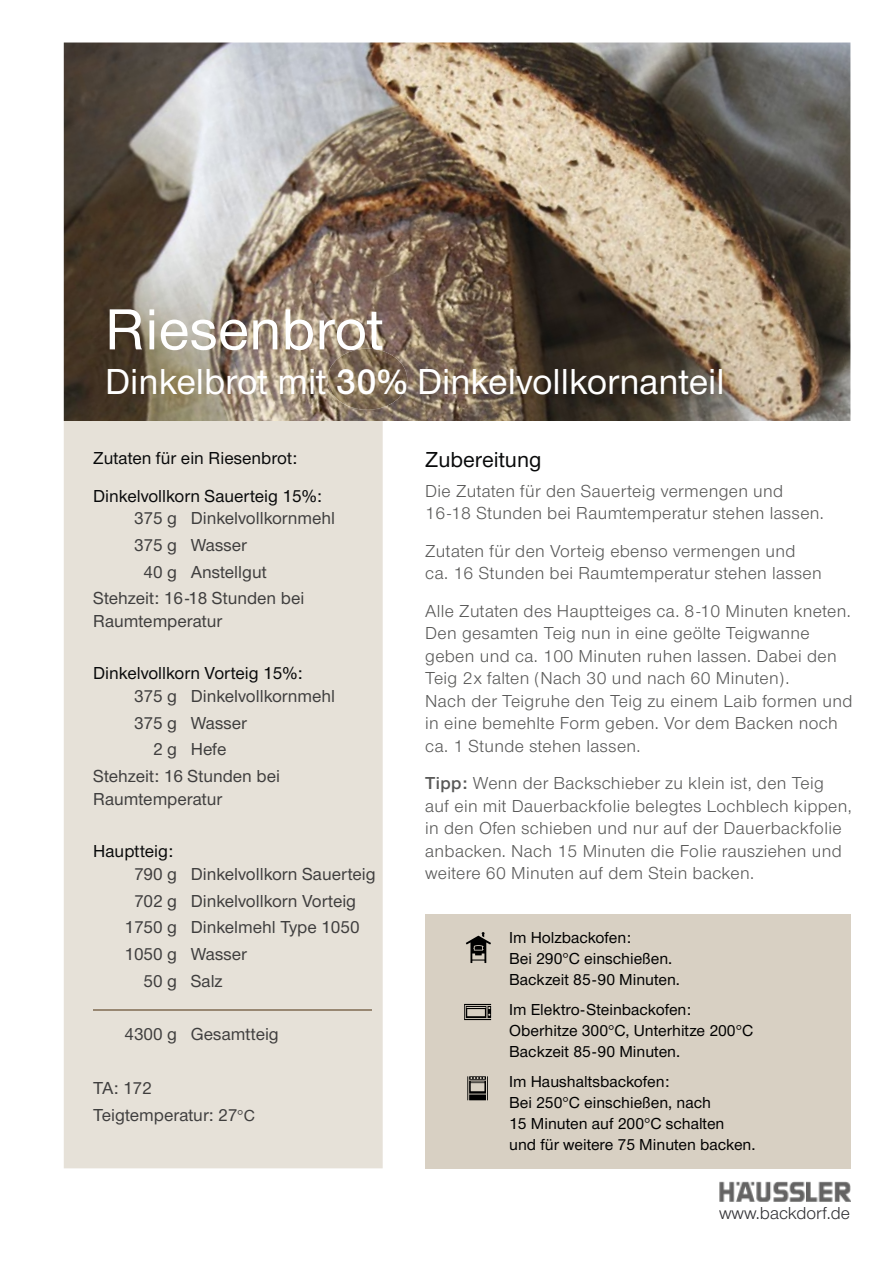
<style>
.page{position:relative;width:893px;height:1263px;background:#fff}
.page>*{position:absolute;margin:0;border:0;box-sizing:border-box;transform-origin:0 0}
.t1{font:500 60px "Nimbus San Nov";color:#fff}
.t2{font:500 37.5px "Nimbus San Nov";color:#fff}
.t3{font:500 22.5px "Nimbus San Nov";color:#08090a}
.t4{font:18px/22.5px "Nimbus San Nov";letter-spacing:.02em;color:#585857}
.t5{font:500 18px/26.7px "Nimbus San Nov";color:#3f3e3e}
.t6{font:500 18px/37.8px "Nimbus San Nov";color:#08090a}
.t7{font:18px "Nimbus San Nov";color:#303034}
.t8{font:500 16.5px/21px "Nimbus San Nov";color:#000}
.s1{font-family:"Nimbus San Nov Sem Bol";font-weight:400}
.s2{font-size:16.5px}
.s3{font-family:"Nimbus San Nov Sem Bol"}
</style>
<div class="page">
<img style="left:64px;top:43px;width:786px;height:378px">
<img style="left:327px;top:349px;width:80px;height:61px">
<div style="left:64px;top:421px;width:319px;height:747px;background:#e6e1d8"></div>
<div style="left:425px;top:914px;width:425px;height:254px;background:#d8d0c3"></div>
<svg style="left:466px;top:932px;width:25px;height:31px"></svg>
<svg style="left:464px;top:1004px;width:27px;height:16px"></svg>
<svg style="left:467px;top:1076px;width:21px;height:24px"></svg>
<img style="left:719px;top:1182px;width:131px;height:20px">
<hr style="left:93px;top:1009px;width:279px;height:1px;background:#988772">
<h1 class="t1" style="left:105px;top:294px;width:280px">Riesenbrot</h1>
<h2 class="t2" style="left:105px;top:360px;width:621px">Dinkelbrot mit <span class="s1">30%</span> Dinkelvollkornanteil</h2>
<p class="t6" style="left:93px;top:439px;width:230px">Zutaten für ein Riesenbrot:<br>Dinkelvollkorn Sauerteig 15%:</p>
<p class="t5" style="left:134px;top:505px;width:203px">375 g Dinkelvollkornmehl</p>
<p class="t5" style="left:134px;top:531px;width:115px">375 g Wasser</p>
<p class="t5" style="left:144px;top:558px;width:125px">40 g Anstellgut</p>
<p class="t5" style="left:93px;top:585px;width:213px">Stehzeit: 16-18 Stunden bei</p>
<p class="t5" style="left:93px;top:607px;width:131px">Raumtemperatur</p>
<p class="t6" style="left:93px;top:654px;width:211px">Dinkelvollkorn Vorteig 15%:</p>
<p class="t5" style="left:134px;top:683px;width:203px">375 g Dinkelvollkornmehl</p>
<p class="t5" style="left:134px;top:709px;width:115px">375 g Wasser</p>
<p class="t5" style="left:153px;top:736px;width:75px">2 g Hefe</p>
<p class="t5" style="left:93px;top:763px;width:188px">Stehzeit: 16 Stunden bei</p>
<p class="t5" style="left:93px;top:785px;width:131px">Raumtemperatur</p>
<p class="t6" style="left:93px;top:832px;width:81px">Hauptteig:</p>
<p class="t5" style="left:134px;top:860px;width:243px">790 g Dinkelvollkorn Sauerteig</p>
<p class="t5" style="left:134px;top:887px;width:224px">702 g Dinkelvollkorn Vorteig</p>
<p class="t5" style="left:124px;top:914px;width:237px">1750 g Dinkelmehl Type 1050</p>
<p class="t5" style="left:124px;top:941px;width:124px">1050 g Wasser</p>
<p class="t5" style="left:144px;top:967px;width:80px">50 g Salz</p>
<p class="t5" style="left:124px;top:1021px;width:156px">4300 g Gesamtteig</p>
<p class="t5" style="left:93px;top:1074px;width:163px">TA: 172<br>Teigtemperatur: 27<span class="s2">°C</span></p>
<p class="t3" style="left:425px;top:446px;width:118px">Zubereitung</p>
<p class="t4" style="left:425px;top:480px;width:400px">Die Zutaten für den Sauerteig vermengen und<br>16-18 Stunden bei Raumtemperatur stehen lassen.</p>
<p class="t4" style="left:425px;top:540px;width:398px">Zutaten für den Vorteig ebenso vermengen und ca. 16 Stunden bei Raumtemperatur stehen lassen</p>
<p class="t4" style="left:425px;top:600px;width:429px">Alle Zutaten des Hauptteiges ca. 8-10 Minuten kneten.<br>Den gesamten Teig nun in eine geölte Teigwanne geben und ca. 100 Minuten ruhen lassen. Dabei den Teig 2x falten (Nach 30 und nach 60 Minuten).<br>Nach der Teigruhe den Teig zu einem Laib formen und in eine bemehlte Form geben. Vor dem Backen noch ca. 1 Stunde stehen lassen.</p>
<p class="t4" style="left:425px;top:772px;width:428px"><span class="s3">Tipp:</span> Wenn der Backschieber zu klein ist, den Teig auf ein mit Dauerbackfolie belegtes Lochblech kippen, in den Ofen schieben und nur auf der Dauerbackfolie anbacken. Nach 15 Minuten die Folie rausziehen und weitere 60 Minuten auf dem Stein backen.</p>
<p class="t8" style="left:509px;top:927px;width:172px">Im Holzbackofen:<br>Bei 290°C einschießen.<br>Backzeit 85-90 Minuten.</p>
<p class="t8" style="left:509px;top:999px;width:245px">Im Elektro-Steinbackofen:<br>Oberhitze 300°C, Unterhitze 200°C<br>Backzeit 85-90 Minuten.</p>
<p class="t8" style="left:509px;top:1071px;width:248px">Im Haushaltsbackofen:<br>Bei 250°C einschießen, nach<br>15 Minuten auf 200°C schalten und für weitere 75 Minuten backen.</p>
<p class="t7" style="left:719px;top:1203px;width:133px">www.backdorf.de</p>
</div>
